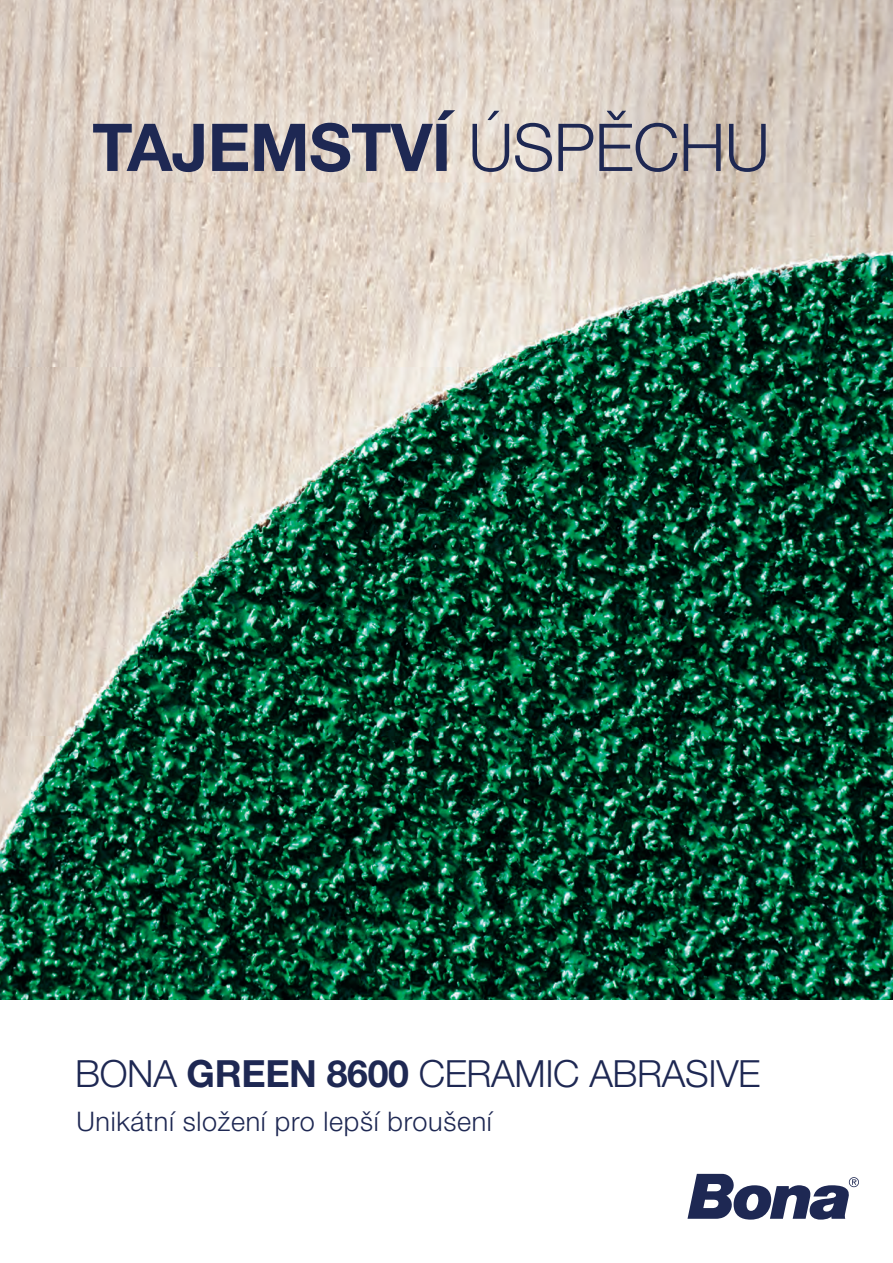
<style>
.page{position:relative;width:893px;height:1263px;background:#fff}
.page>*{position:absolute;margin:0;border:0;box-sizing:border-box;transform-origin:0 0}
.t1{font:700 66px "Helvetica Neue CE";letter-spacing:-.01em;color:#1e2853}
.t2{font:300 37.5px "Helvetica Neue CE";letter-spacing:-.01em;color:#1e2853}
.t3{font:300 27px "Helvetica Neue CE";letter-spacing:.025em;color:#1e2853}
.s1{font-weight:300}
.s2{font-weight:700}
</style>
<div class="page">
<svg style="left:687px;top:1174px;width:172px;height:45px"></svg>
<img style="left:0;top:0;width:893px;height:999px">
<p class="t1" style="left:92px;top:107px;width:679px">TAJEMSTVÍ <span class="s1">ÚSPĚCHU</span></p>
<p class="t2" style="left:75px;top:1051px;width:687px">BONA <span class="s2">GREEN 8600</span> CERAMIC ABRASIVE</p>
<p class="t3" style="left:76px;top:1105px;width:417px">Unikátní složení pro lepší broušení</p>
</div>
